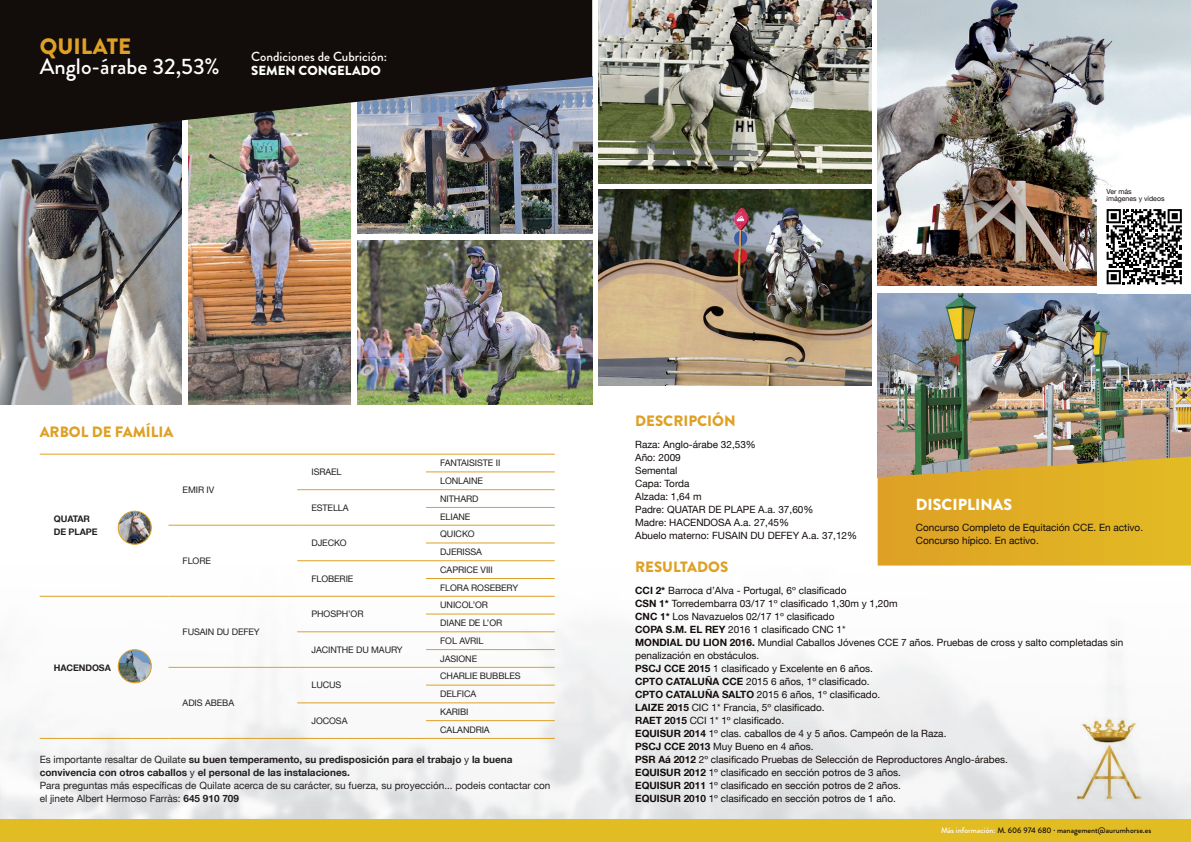
<style>
.page{position:relative;width:1191px;height:842px;background:#fff}
.page>*{position:absolute;margin:0;border:0;box-sizing:border-box;transform-origin:0 0}
.t1{font:500 22.3px "Brandon Grotesque";color:#fff}
.t2{font:900 22.3px "Brandon Grotesque";color:#dea025}
.t3{font:900 16px "Brandon Grotesque";color:#fff}
.t4{font:900 15px "Brandon Grotesque";color:#dea025}
.t5{font:500 13.2px "Brandon Grotesque";color:#fff}
.t6{font:900 13.2px "Brandon Grotesque";color:#fff}
.t7{font:10px/13px "Helvetica Neue LT Std";color:#120c0a}
.t8{font:10px/13px "Helvetica Neue LT Std";color:#231f20}
.t9{font:9px/17.8px "Helvetica Neue LT Std";letter-spacing:-.01em;color:#231f20}
.t10{font:700 9px/13px "Helvetica Neue LT Std";letter-spacing:-.01em;color:#231f20}
.t11{font:500 8px "Brandon Grotesque";color:#120c0a}
.t12{font:7px/7px "Helvetica Neue LT Std";color:#120c0a}
.s1{font-weight:700}
.s2{color:#fff}
</style>
<div class="page">
<img style="left:0;top:595px;width:1191px;height:224px">
<img style="left:357px;top:240px;width:235px;height:165px">
<img style="left:357px;top:140px;width:235px;height:94px">
<img style="left:0;top:140px;width:181px;height:265px">
<img style="left:188px;top:140px;width:163px;height:265px">
<img style="left:877px;top:293px;width:314px;height:164px">
<svg style="left:0;top:0;width:592px;height:140px;background:#2d2a2a"></svg>
<hr style="left:40px;top:454px;width:128px;height:1px;background:#dea025">
<hr style="left:168px;top:454px;width:129px;height:1px;background:#dea025">
<hr style="left:297px;top:454px;width:129px;height:1px;background:#dea025">
<hr style="left:426px;top:454px;width:129px;height:1px;background:#dea025">
<hr style="left:40px;top:738px;width:128px;height:1px;background:#dea025">
<hr style="left:168px;top:738px;width:129px;height:1px;background:#dea025">
<hr style="left:297px;top:738px;width:129px;height:1px;background:#dea025">
<hr style="left:426px;top:738px;width:129px;height:1px;background:#dea025">
<hr style="left:426px;top:472px;width:129px;height:1px;background:#dea025">
<hr style="left:297px;top:489px;width:129px;height:1px;background:#dea025">
<hr style="left:426px;top:489px;width:129px;height:1px;background:#dea025">
<hr style="left:426px;top:507px;width:129px;height:1px;background:#dea025">
<hr style="left:168px;top:525px;width:129px;height:1px;background:#dea025">
<hr style="left:297px;top:525px;width:129px;height:1px;background:#dea025">
<hr style="left:426px;top:525px;width:129px;height:1px;background:#dea025">
<hr style="left:426px;top:543px;width:129px;height:1px;background:#dea025">
<hr style="left:297px;top:561px;width:129px;height:1px;background:#dea025">
<hr style="left:426px;top:561px;width:129px;height:1px;background:#dea025">
<hr style="left:426px;top:578px;width:129px;height:1px;background:#dea025">
<hr style="left:40px;top:596px;width:128px;height:1px;background:#dea025">
<hr style="left:168px;top:596px;width:129px;height:1px;background:#dea025">
<hr style="left:297px;top:596px;width:129px;height:1px;background:#dea025">
<hr style="left:426px;top:596px;width:129px;height:1px;background:#dea025">
<hr style="left:426px;top:614px;width:129px;height:1px;background:#dea025">
<hr style="left:297px;top:632px;width:129px;height:1px;background:#dea025">
<hr style="left:426px;top:632px;width:129px;height:1px;background:#dea025">
<hr style="left:426px;top:649px;width:129px;height:1px;background:#dea025">
<hr style="left:168px;top:667px;width:129px;height:1px;background:#dea025">
<hr style="left:297px;top:667px;width:129px;height:1px;background:#dea025">
<hr style="left:426px;top:667px;width:129px;height:1px;background:#dea025">
<hr style="left:426px;top:685px;width:129px;height:1px;background:#dea025">
<hr style="left:297px;top:703px;width:129px;height:1px;background:#dea025">
<hr style="left:426px;top:703px;width:129px;height:1px;background:#dea025">
<hr style="left:426px;top:720px;width:129px;height:1px;background:#dea025">
<img style="left:118px;top:650px;width:33px;height:33px;border-radius:17px">
<div style="left:118px;top:649px;width:34px;height:34px;border:1px solid #dea025;border-radius:50%"></div>
<img style="left:118px;top:511px;width:33px;height:33px;border-radius:17px">
<div style="left:118px;top:511px;width:34px;height:34px;border:1px solid #dea025;border-radius:50%"></div>
<img style="left:598px;top:0;width:273px;height:184px">
<img style="left:598px;top:190px;width:273px;height:195px">
<img style="left:877px;top:0;width:314px;height:286px">
<div style="left:1097px;top:200px;width:94px;height:93px;background:#fff"></div>
<svg style="left:1106px;top:209px;width:75px;height:75px"></svg>
<div style="left:0;top:819px;width:1191px;height:23px;background:#e2bc23"></div>
<img style="left:1066px;top:717px;width:85px;height:85px">
<svg style="left:877px;top:457px;width:314px;height:109px;background:#daac2f"></svg>
<h1 class="t2" style="left:40px;top:30px;width:93px">QUILATE</h1>
<h1 class="t1" style="left:40px;top:51px;width:182px">Anglo-árabe 32,53%</h1>
<h3 class="t5" style="left:251px;top:48px;width:137px">Condiciones de Cubrición:</h3>
<h3 class="t6" style="left:251px;top:61px;width:131px">SEMEN CONGELADO</h3>
<h3 class="t4" style="left:40px;top:421px;width:135px">ARBOL DE FAMÍLIA</h3>
<p class="t10" style="left:54px;top:512px;width:45px">QUATAR<br>DE PLAPE</p>
<p class="t9" style="left:183px;top:481px;width:33px">EMIR IV</p>
<p class="t9" style="left:183px;top:552px;width:30px">FLORE</p>
<p class="t9" style="left:311px;top:463px;width:32px">ISRAEL</p>
<p class="t9" style="left:440px;top:454px;width:62px">FANTAISISTE II<br>LONLAINE</p>
<p class="t9" style="left:311px;top:498px;width:39px">ESTELLA</p>
<p class="t9" style="left:440px;top:489px;width:40px">NITHARD<br>ELIANE</p>
<p class="t9" style="left:311px;top:534px;width:37px">DJECKO</p>
<p class="t9" style="left:440px;top:525px;width:43px">QUICKO<br>DJERISSA</p>
<p class="t9" style="left:311px;top:569px;width:44px">FLOBERIE</p>
<p class="t9" style="left:440px;top:561px;width:80px">CAPRICE VIII<br>FLORA ROSEBERY</p>
<p class="t10" style="left:54px;top:661px;width:58px">HACENDOSA</p>
<p class="t9" style="left:183px;top:623px;width:79px">FUSAIN DU DEFEY</p>
<p class="t9" style="left:183px;top:694px;width:53px">ADIS ABEBA</p>
<p class="t9" style="left:311px;top:605px;width:54px">PHOSPH’OR</p>
<p class="t9" style="left:440px;top:596px;width:64px">UNICOL’OR<br>DIANE DE L’OR</p>
<p class="t9" style="left:311px;top:640px;width:93px">JACINTHE DU MAURY</p>
<p class="t9" style="left:440px;top:632px;width:45px">FOL AVRIL<br>JASIONE</p>
<p class="t9" style="left:311px;top:676px;width:31px">LUCUS</p>
<p class="t9" style="left:440px;top:667px;width:82px">CHARLIE BUBBLES<br>DELFICA</p>
<p class="t9" style="left:311px;top:712px;width:38px">JOCOSA</p>
<p class="t9" style="left:440px;top:703px;width:51px">KARIBI<br>CALANDRIA</p>
<p class="t8" style="left:40px;top:753px;width:512px">Es importante resaltar de Quilate <span class="s1">su buen temperamento, su predisposición para el trabajo</span> y <span class="s1">la buena convivencia con otros caballos</span> y <span class="s1">el personal de las instalaciones.<br></span>Para preguntas más específicas de Quilate acerca de su carácter, su fuerza, su proyección... podeis contactar con el jinete Albert Hermoso Farràs: <span class="s1">645 910 709</span></p>
<p class="t12" style="left:1106px;top:188px;width:60px">Ver más<br>imágenes y vídeos</p>
<h3 class="t4" style="left:635px;top:410px;width:102px">DESCRIPCIÓN</h3>
<p class="t7" style="left:635px;top:438px;width:223px">Raza: Anglo-árabe 32,53%<br>Año: 2009<br>Semental<br>Capa: Torda<br>Alzada: 1,64 m<br>Padre: QUATAR DE PLAPE A.a. 37,60%<br>Madre: HACENDOSA A.a. 27,45%<br>Abuelo materno: FUSAIN DU DEFEY A.a. 37,12%</p>
<h3 class="t4" style="left:635px;top:557px;width:95px">RESULTADOS</h3>
<p class="t7" style="left:635px;top:584px;width:490px"><span class="s1">CCI 2*</span> Barroca d’Alva - Portugal, 6º clasificado<br><span class="s1">CSN 1*</span> Torredembarra 03/17 1º clasificado 1,30m y 1,20m<br><span class="s1">CNC 1*</span> Los Navazuelos 02/17 1º clasificado<br><span class="s1">COPA S.M. EL REY</span> 2016 1 clasificado CNC 1*<br><span class="s1">MONDIAL DU LION 2016.</span> Mundial Caballos Jóvenes CCE 7 años. Pruebas de cross y salto completadas sin penalización en obstáculos.<br><span class="s1">PSCJ CCE 2015</span> 1 clasificado y Excelente en 6 años.<br><span class="s1">CPTO CATALUÑA CCE</span> 2015 6 años, 1º clasificado.<br><span class="s1">CPTO CATALUÑA SALTO</span> 2015 6 años, 1º clasificado.<br><span class="s1">LAIZE 2015</span> CIC 1* Francia, 5º clasificado.<br><span class="s1">RAET 2015</span> CCI 1* 1º clasificado.<br><span class="s1">EQUISUR 2014</span> 1º clas. caballos de 4 y 5 años. Campeón de la Raza.<br><span class="s1">PSCJ CCE 2013</span> Muy Bueno en 4 años.<br><span class="s1">PSR Aá 2012</span> 2º clasificado Pruebas de Selección de Reproductores Anglo-árabes.<br><span class="s1">EQUISUR 2012</span> 1º clasificado en sección potros de 3 años.<br><span class="s1">EQUISUR 2011</span> 1º clasificado en sección potros de 2 años.<br><span class="s1">EQUISUR 2010</span> 1º clasificado en sección potros de 1 año.</p>
<h2 class="t3" style="left:915px;top:493px;width:98px">DISCIPLINAS</h2>
<p class="t7" style="left:915px;top:521px;width:229px">Concurso Completo de Equitación CCE. En activo.<br>Concurso hípico. En activo.</p>
<p class="t11" style="left:941px;top:825px;width:212px"><span class="s2">Más información:</span> M. 606 974 680 · management@aurumhorse.es</p>
</div>
